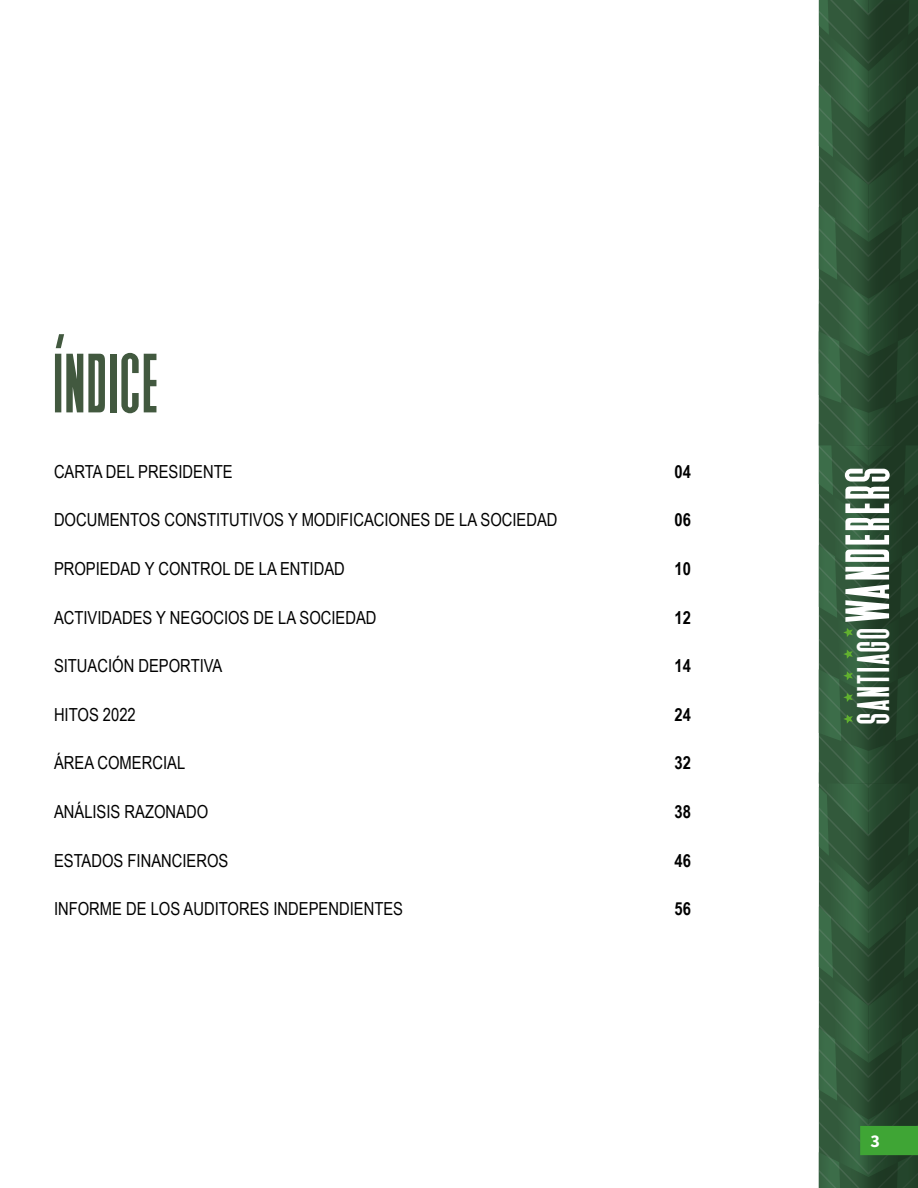
<style>
.page{position:relative;width:918px;height:1188px;background:#fff}
.page>*{position:absolute;margin:0;border:0;box-sizing:border-box;transform-origin:0 0}
.t1{font:78px "Heathergreen";letter-spacing:.04em;color:#42593f}
.t2{font:58.05px "Heathergreen";letter-spacing:.06em;color:#fff}
.t3{font:18px "Arial Narrow";color:#000}
.t4{font:700 18px "Arial Narrow";color:#000}
.t5{font:700 18px "Source Sans Pro";color:#fff}
.s1{font-size:42.6px}
</style>
<div class="page">
<img style="left:818px;top:0;width:1px;height:1188px">
<svg style="left:819px;top:0;width:99px;height:1188px;background:#2c5034"></svg>
<h1 class="t1" style="left:54px;top:320px;width:105px">ÍNDICE</h1>
<p class="t3" style="left:54px;top:458px;width:180px">CARTA DEL PRESIDENTE</p>
<p class="t3" style="left:54px;top:507px;width:505px">DOCUMENTOS CONSTITUTIVOS Y MODIFICACIONES DE LA SOCIEDAD</p>
<p class="t3" style="left:54px;top:555px;width:292px">PROPIEDAD Y CONTROL DE LA ENTIDAD</p>
<p class="t3" style="left:54px;top:604px;width:324px">ACTIVIDADES Y NEGOCIOS DE LA SOCIEDAD</p>
<p class="t3" style="left:54px;top:653px;width:170px">SITUACIÓN DEPORTIVA</p>
<p class="t3" style="left:54px;top:701px;width:83px">HITOS 2022</p>
<p class="t3" style="left:54px;top:750px;width:133px">ÁREA COMERCIAL</p>
<p class="t3" style="left:54px;top:798px;width:156px">ANÁLISIS RAZONADO</p>
<p class="t3" style="left:54px;top:847px;width:176px">ESTADOS FINANCIEROS</p>
<p class="t3" style="left:54px;top:896px;width:351px">INFORME DE LOS AUDITORES INDEPENDIENTES</p>
<p class="t4" style="left:675px;top:458px;width:18px">04</p>
<p class="t4" style="left:675px;top:506px;width:18px">06</p>
<p class="t4" style="left:675px;top:555px;width:18px">10</p>
<p class="t4" style="left:675px;top:604px;width:18px">12</p>
<p class="t4" style="left:675px;top:652px;width:18px">14</p>
<p class="t4" style="left:675px;top:701px;width:18px">24</p>
<p class="t4" style="left:675px;top:749px;width:18px">32</p>
<p class="t4" style="left:675px;top:798px;width:18px">38</p>
<p class="t4" style="left:675px;top:847px;width:18px">46</p>
<p class="t4" style="left:675px;top:895px;width:18px">56</p>
<h2 class="t2" style="left:820px;top:724px;width:257px;rotate:-90deg"><span class="s1">SANTIAGO</span>WANDERERS</h2>
<p class="t5" style="left:871px;top:1129px;width:11px">3</p>
</div>
